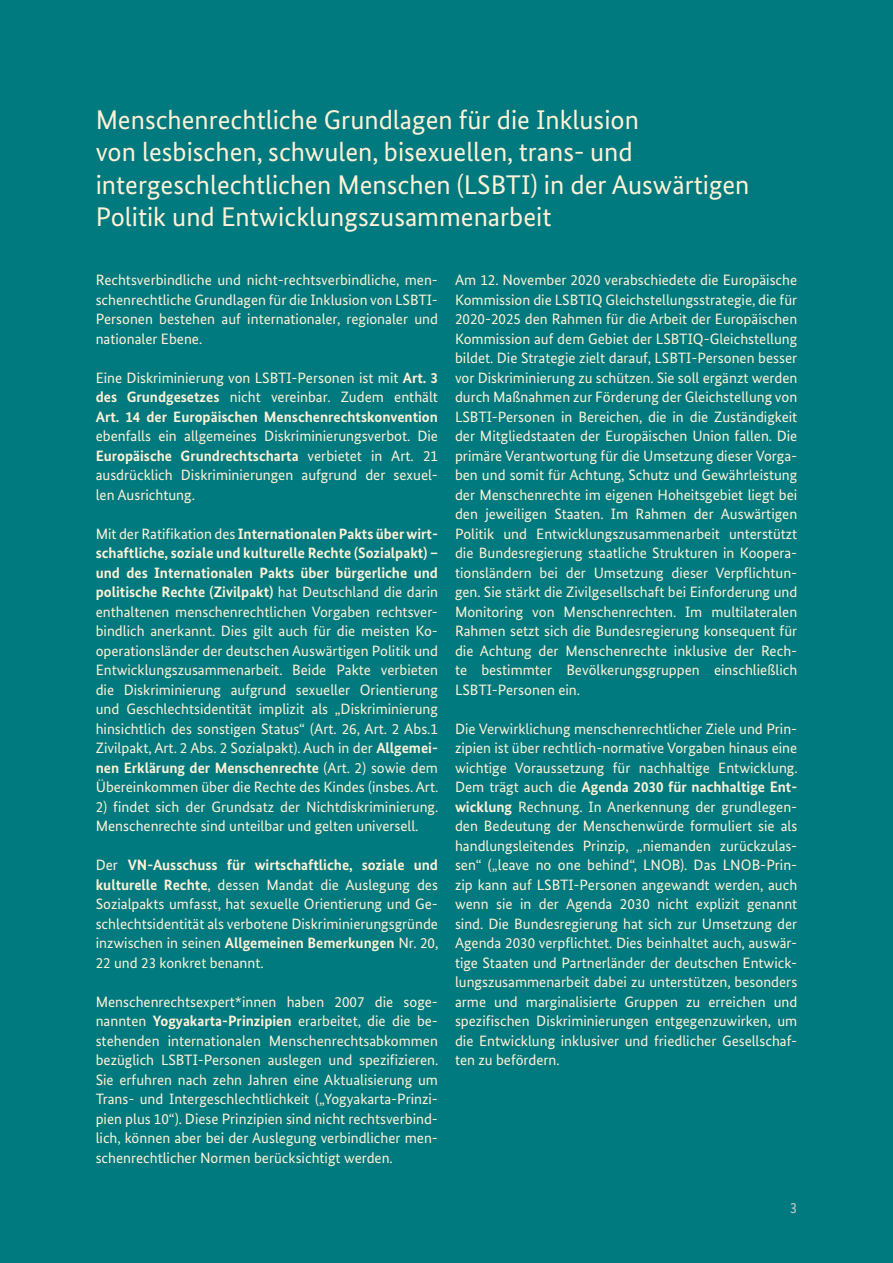
<style>
.page{position:relative;width:893px;height:1263px;background:#00797f}
.page>*{position:absolute;margin:0;border:0;box-sizing:border-box;transform-origin:0 0}
.Kasten_Überschrift{font:27px/32.4px "Bundes Sans";color:#fff2d6}
.Kasten{font:15px/19.5px "Bundes Sans";color:#fff2d6;text-align:justify}
.t1{font:15px "Bundes Sans";color:#c7cdd0}
.s1{font-weight:700}
</style>
<div class="page">
<h1 class="Kasten_Überschrift" style="left:96px;top:103px;width:655px">Menschenrechtliche Grundlagen für die Inklusion<br>von lesbischen, schwulen, bisexuellen, trans- und intergeschlechtlichen Menschen (LSBTI) in der Auswärtigen Politik und Entwicklungszusammenarbeit</h1>
<p class="Kasten" style="left:96px;top:270px;width:344px">Rechtsverbindliche und nicht-rechtsverbindliche, men&shy;schenrechtliche Grundlagen für die Inklusion von LSBTI-Personen bestehen auf internationaler, regionaler und nationaler Ebene.</p>
<p class="Kasten" style="left:96px;top:367px;width:344px">Eine Diskriminierung von LSBTI-Personen ist mit <span class="s1">Art. 3 des Grundgesetzes</span> nicht vereinbar. Zudem enthält <span class="s1">Art. 14 der Europäischen Menschenrechtskonvention </span>ebenfalls ein allgemeines Diskriminierungsverbot. Die <span class="s1">Europäische Grundrechtscharta</span> verbietet in Art. 21 ausdrücklich Diskriminierungen aufgrund der sexuel&shy;len Ausrichtung.</p>
<p class="Kasten" style="left:96px;top:523px;width:344px">Mit der Ratifikation des <span class="s1">Internationalen Pakts über wirt&shy;schaftliche, soziale und kulturelle Rechte (Sozialpakt) – und des Internationalen Pakts über bürgerliche und politische Rechte (Zivilpakt)</span> hat Deutschland die darin enthaltenen menschenrechtlichen Vorgaben rechtsver&shy;bindlich anerkannt. Dies gilt auch für die meisten Ko&shy;operationsländer der deutschen Auswärtigen Politik und Entwicklungszusammenarbeit. Beide Pakte verbieten die Diskriminierung aufgrund sexueller Orientierung und Geschlechtsidentität implizit als „Diskriminierung hinsichtlich des sonstigen Status“ (Art. 26, Art. 2 Abs.1<br>Zivilpakt, Art. 2 Abs. 2 Sozialpakt). Auch in der <span class="s1">Allgemei&shy;nen Erklärung der Menschenrechte</span> (Art. 2) sowie dem Übereinkommen über die Rechte des Kindes (insbes. Art.</p>
<p class="Kasten" style="left:96px;top:796px;width:344px">2) findet sich der Grundsatz der Nichtdiskriminierung.<br>Menschenrechte sind unteilbar und gelten universell.</p>
<p class="Kasten" style="left:96px;top:855px;width:344px">Der <span class="s1">VN-Ausschuss für wirtschaftliche, soziale und kulturelle Rechte</span>, dessen Mandat die Auslegung des Sozialpakts umfasst, hat sexuelle Orientierung und Ge&shy;schlechtsidentität als verbotene Diskriminierungsgründe inzwischen in seinen <span class="s1">Allgemeinen Bemerkungen</span> Nr. 20, 22 und 23 konkret benannt.</p>
<p class="Kasten" style="left:96px;top:991px;width:344px">Menschenrechtsexpert*innen haben 2007 die soge&shy;nannten <span class="s1">Yogyakarta-Prinzipien</span> erarbeitet, die die be&shy;stehenden internationalen Menschenrechtsabkommen bezüglich LSBTI-Personen auslegen und spezifizieren.<br>Sie erfuhren nach zehn Jahren eine Aktualisierung um Trans- und Intergeschlechtlichkeit („Yogyakarta-Prinzi&shy;pien plus 10“). Diese Prinzipien sind nicht rechtsverbind&shy;lich, können aber bei der Auslegung verbindlicher men&shy;schenrechtlicher Normen berücksichtigt werden.</p>
<p class="Kasten" style="left:455px;top:270px;width:344px">Am 12. November 2020 verabschiedete die Europäische Kommission die LSBTIQ Gleichstellungsstrategie, die für 2020-2025 den Rahmen für die Arbeit der Europäischen Kommission auf dem Gebiet der LSBTIQ-Gleichstellung bildet. Die Strategie zielt darauf, LSBTI-Personen besser vor Diskriminierung zu schützen. Sie soll ergänzt werden durch Maßnahmen zur Förderung der Gleichstellung von LSBTI-Personen in Bereichen, die in die Zuständigkeit der Mitgliedstaaten der Europäischen Union fallen. Die primäre Verantwortung für die Umsetzung dieser Vorga&shy;ben und somit für Achtung, Schutz und Gewährleistung der Menschenrechte im eigenen Hoheitsgebiet liegt bei den jeweiligen Staaten. Im Rahmen der Auswärtigen Politik und Entwicklungszusammenarbeit unterstützt die Bundesregierung staatliche Strukturen in Koopera&shy;tionsländern bei der Umsetzung dieser Verpflichtun&shy;gen. Sie stärkt die Zivilgesellschaft bei Einforderung und Monitoring von Menschenrechten. Im multilateralen Rahmen setzt sich die Bundesregierung konsequent für die Achtung der Menschenrechte inklusive der Rech&shy;te bestimmter Bevölkerungsgruppen einschließlich LSBTI-Personen ein.</p>
<p class="Kasten" style="left:455px;top:718px;width:344px">Die Verwirklichung menschenrechtlicher Ziele und Prin&shy;zipien ist über rechtlich-normative Vorgaben hinaus eine wichtige Voraussetzung für nachhaltige Entwicklung.<br>Dem trägt auch die <span class="s1">Agenda 2030 für nachhaltige Ent&shy;wicklung</span> Rechnung. In Anerkennung der grundlegen&shy;den Bedeutung der Menschenwürde formuliert sie als handlungsleitendes Prinzip, „niemanden zurückzulas&shy;sen“ („leave no one behind“, LNOB). Das LNOB-Prin&shy;zip kann auf LSBTI-Personen angewandt werden, auch wenn sie in der Agenda 2030 nicht explizit genannt sind. Die Bundesregierung hat sich zur Umsetzung der Agenda 2030 verpflichtet. Dies beinhaltet auch, auswär&shy;tige Staaten und Partnerländer der deutschen Entwick&shy;lungszusammenarbeit dabei zu unterstützen, besonders arme und marginalisierte Gruppen zu erreichen und spezifischen Diskriminierungen entgegenzuwirken, um die Entwicklung inklusiver und friedlicher Gesellschaf&shy;ten zu befördern.</p>
<p class="t1" style="left:790px;top:1199px;width:9px">3</p>
</div>
